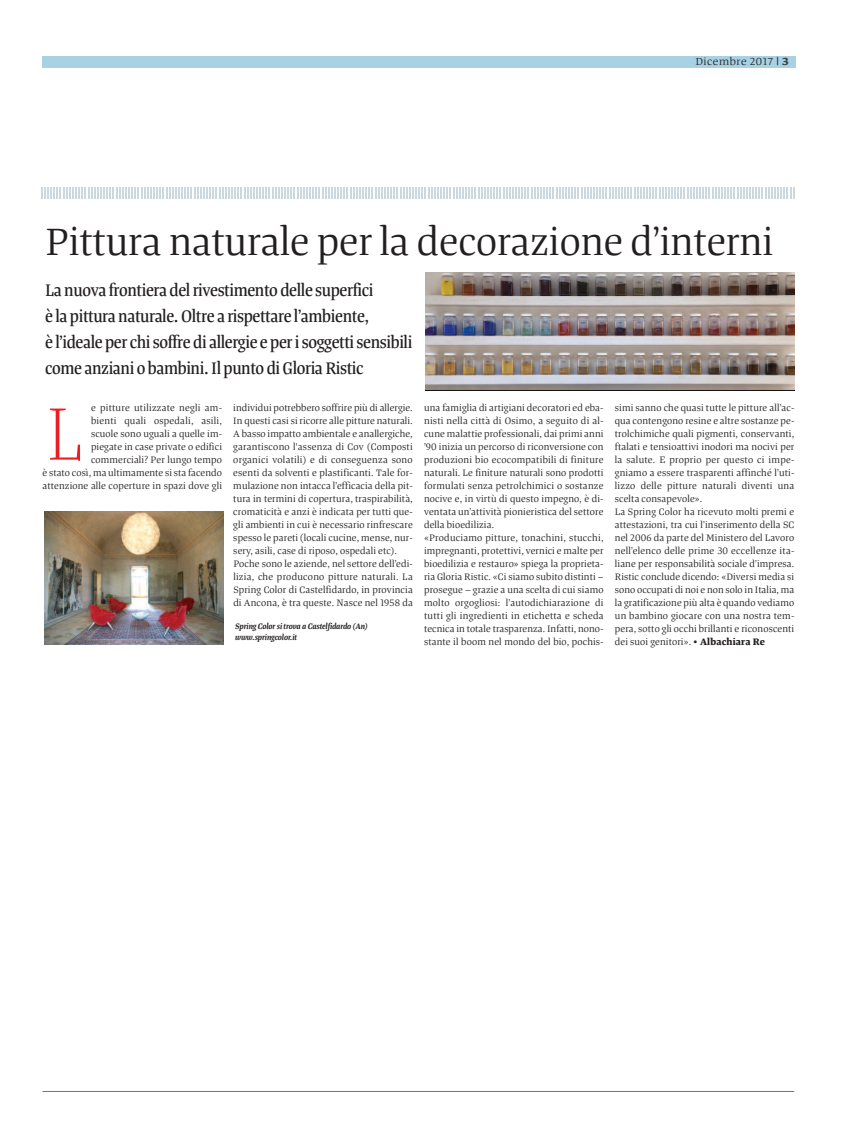
<style>
.page{position:relative;width:851px;height:1134px;background:#fff}
.page>*{position:absolute;margin:0;border:0;box-sizing:border-box;transform-origin:0 0}
.t1{font:300 80px "Tanger Serif Narrow Ul";color:#ee1d23;scale:.96 1}
.t2{font:500 41px "Tanger Serif";color:#231f20}
.t3{font:18px/26px "Tanger Serif Narrow";letter-spacing:-.02em;color:#231f20}
.t4{font:11px "Tanger Serif Wide";letter-spacing:.05em;color:#231f20}
.t5{font:500 10px/13px "Tanger Serif";letter-spacing:.015em;color:#231f20}
.t6{font:italic 600 8.5px/11px "Tanger Serif Narrow";letter-spacing:-.015em;color:#231f20}
.s1{font-weight:800;font-size:8px}
.s2{font-weight:800;color:#3e3e3f}
.s3{font-family:"Adobe Garamond Pro";font-weight:400}
.s4{font-style:inherit}
</style>
<div class="page">
<div style="left:43px;top:57px;width:752px;height:11px;background:#a8d1e4"></div>
<svg style="left:41px;top:187px;width:753px;height:11px"></svg>
<hr style="left:43px;top:1091px;width:751px;height:1px;background:#727477">
<img style="left:45px;top:511px;width:179px;height:133px">
<img style="left:425px;top:272px;width:369px;height:119px">
<p class="t4" style="left:695px;top:55px;width:95px">Dicembre 2017 <span class="s1">|</span> <span class="s2">3</span></p>
<h2 class="t2" style="left:45px;top:216px;width:729px">Pittura naturale per la decorazione d’interni</h2>
<h3 class="t3" style="left:45px;top:277px;width:368px">La nuova frontiera delrivestimento delle superfici<br>è la pittura naturale.Oltre a rispettare l’ambiente,<br>è l’ideale per chisoffre di allergie e perisoggettisensibili come anziani o bambini.Il punto diGloriaRistic</h3>
<p class="t5" style="left:43px;top:401px;width:181px;text-align:right">e pitture utilizzate negli am-<br>bienti quali ospedali, asili,<br>scuole sono uguali a quelle im-<br>piegate in case private o edifici commerciali? Per lungo tempo<br>è stato così, ma ultimamente si sta facendo attenzione alle coperture in spazi dove gli</p>
<p class="t5" style="left:233px;top:401px;width:181px">individui potrebbero soffrire più di allergie.<br>In questi casi si ricorre alle pitture naturali.<br>A basso impatto ambientale e anallergiche, garantiscono l'assenza di Cov (Composti organici volatili) e di conseguenza sono esenti da solventi e plastificanti. Tale for&shy;mulazione non intacca l’efficacia della pit&shy;tura in termini di copertura, traspirabilità, cromaticità e anzi è indicata per tutti que&shy;gli ambienti in cui è necessario rinfrescare spesso le pareti (locali cucine, mense, nur&shy;sery, asili, case di riposo, ospedali etc).<br>Poche sono le aziende, nel settore dell’edi&shy;lizia, che producono pitture naturali. La Spring Color di Castelfidardo, in provincia di Ancona, è tra queste. Nasce nel 1958 da</p>
<p class="t5" style="left:424px;top:401px;width:181px">una famiglia di artigiani decoratori ed eba&shy;nisti nella città di Osimo, a seguito di al&shy;cune malattie professionali, dai primi anni ’90 inizia un percorso di riconversione con produzioni bio ecocompatibili di finiture naturali. Le finiture naturali sono prodotti formulati senza petrolchimici o sostanze nocive e, in virtù di questo impegno, è di&shy;ventata un’attività pionieristica del settore della bioedilizia.<br>«Produciamo pitture, tonachini, stucchi, impregnanti, protettivi, vernici e malte per bioedilizia e restauro» spiega la proprieta&shy;ria Gloria Ristic. «Ci siamo subito distinti – prosegue – grazie a una scelta di cui siamo molto orgogliosi: l’autodichiarazione di tutti gli ingredienti in etichetta e scheda tecnica in totale trasparenza. Infatti, nono&shy;stante il boom nel mondo del bio, pochis-</p>
<p class="t5" style="left:614px;top:401px;width:181px">simi sanno che quasi tutte le pitture all’ac&shy;qua contengono resine e altre sostanze pe&shy;trolchimiche quali pigmenti, conservanti, ftalati e tensioattivi inodori ma nocivi per la salute. E proprio per questo ci impe&shy;gniamo a essere trasparenti affinché l’uti&shy;lizzo delle pitture naturali diventi una scelta consapevole».<br>La Spring Color ha ricevuto molti premi e attestazioni, tra cui l’inserimento della SC nel 2006 da parte del Ministero del Lavoro nell’elenco delle prime 30 eccellenze ita&shy;liane per responsabilità sociale d’impresa.<br>Ristic conclude dicendo: «Diversi media si sono occupati di noi e non solo in Italia, ma la gratificazione più alta è quando vediamo un bambino giocare con una nostra tem&shy;pera, sotto gli occhi brillanti e riconoscenti dei suoi genitori». <span class="s3">•</span> <span class="s4">Albachiara Re</span></p>
<h1 class="t1" style="left:46px;top:385px;width:40px">L</h1>
<p class="t6" style="left:235px;top:621px;width:134px">Spring Color si trova a Castelfidardo (An) www.springcolor.it</p>
</div>
